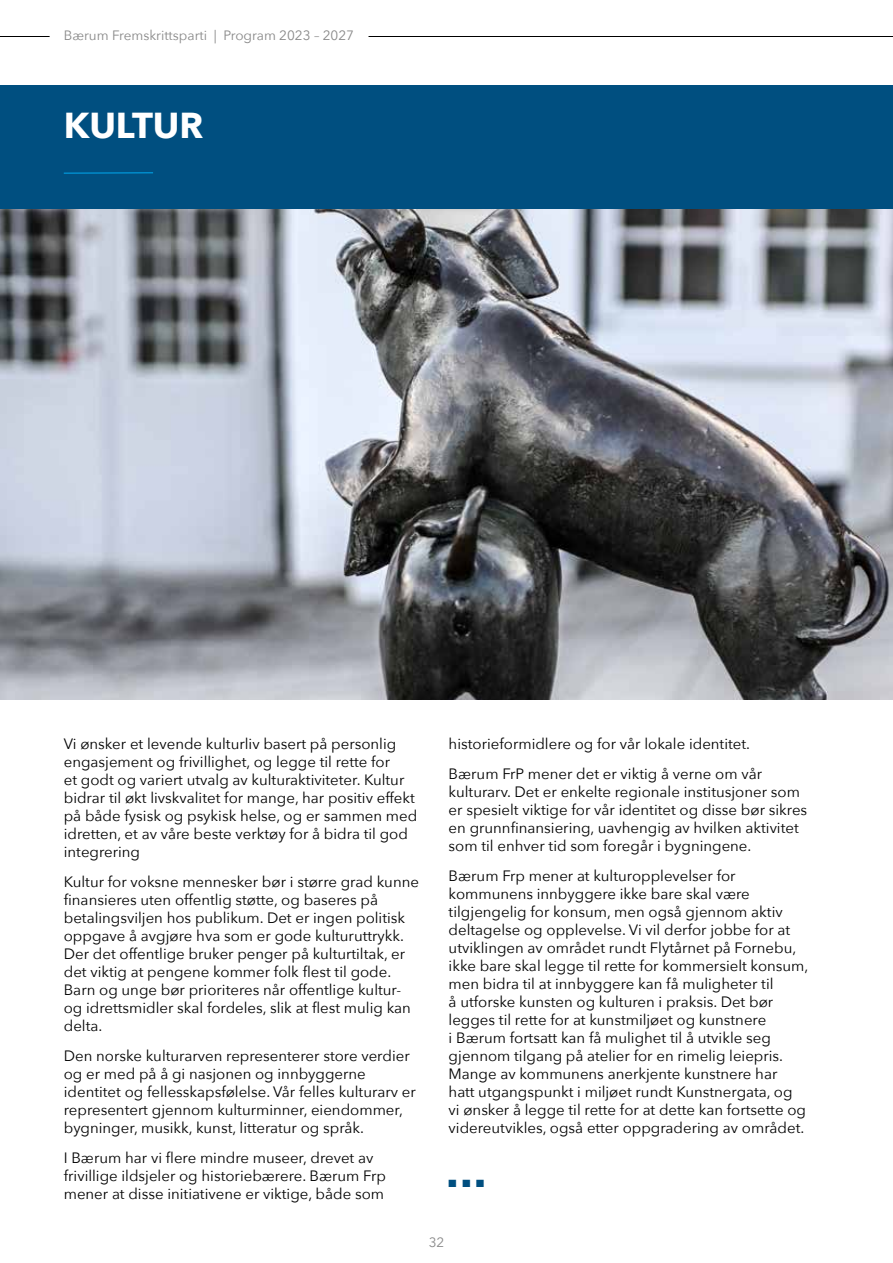
<style>
.page{position:relative;width:893px;height:1263px;background:#fff}
.page>*{position:absolute;margin:0;border:0;box-sizing:border-box;transform-origin:0 0}
.t1{font:700 36px "Avenir Next";color:#fff}
.t2{font:15px/18px "Avenir Next";color:#000}
.t3{font:13.5px "Avenir Next";color:#878787}
.t4{font:10.5px "Zapf Dingbats ITC";color:#004f80}
</style>
<div class="page">
<hr style="left:0;top:36px;width:50px;height:1px;background:#000">
<hr style="left:369px;top:36px;width:524px;height:1px;background:#000">
<img style="left:0;top:208px;width:892px;height:491px">
<hr style="left:892px;top:208px;width:1px;height:491px;background:#003955">
<div style="left:0;top:85px;width:893px;height:123px;background:#004f80"></div>
<hr style="left:64px;top:172px;width:89px;height:2px;background:#009fe3">
<p class="t3" style="left:64px;top:24px;width:292px">Bærum Fremskrittsparti | Program 2023 – 2027</p>
<h1 class="t1" style="left:64px;top:94px;width:141px">KULTUR</h1>
<p class="t2" style="left:64px;top:734px;width:355px">Vi ønsker et levende kulturliv basert på personlig engasjement og frivillighet, og legge til rette for<br>et godt og variert utvalg av kulturaktiviteter. Kultur bidrar til økt livskvalitet for mange, har positiv effekt på både fysisk og psykisk helse, og er sammen med idretten, et av våre beste verktøy for å bidra til god integrering</p>
<p class="t2" style="left:64px;top:872px;width:357px">Kultur for voksne mennesker bør i større grad kunne finansieres uten offentlig støtte, og baseres på betalingsviljen hos publikum. Det er ingen politisk oppgave å avgjøre hva som er gode kulturuttrykk.<br>Der det offentlige bruker penger på kulturtiltak, er det viktig at pengene kommer folk flest til gode.<br>Barn og unge bør prioriteres når offentlige kultur&shy;og idrettsmidler skal fordeles, slik at flest mulig kan delta.</p>
<p class="t2" style="left:64px;top:1046px;width:354px">Den norske kulturarven representerer store verdier og er med på å gi nasjonen og innbyggerne identitet og fellesskapsfølelse. Vår felles kulturarv er representert gjennom kulturminner, eiendommer, bygninger, musikk, kunst, litteratur og språk.</p>
<p class="t2" style="left:64px;top:1148px;width:324px">I Bærum har vi flere mindre museer, drevet av frivillige ildsjeler og historiebærere. Bærum Frp mener at disse initiativene er viktige, både som</p>
<p class="t2" style="left:449px;top:728px;width:315px;line-height:30px">historieformidlere og for vår lokale identitet.<br>Bærum FrP mener det er viktig å verne om vår</p>
<p class="t2" style="left:449px;top:782px;width:360px">kulturarv. Det er enkelte regionale institusjoner som er spesielt viktige for vår identitet og disse bør sikres en grunnfinansiering, uavhengig av hvilken aktivitet som til enhver tid som foregår i bygningene.</p>
<p class="t2" style="left:449px;top:866px;width:361px">Bærum Frp mener at kulturopplevelser for kommunens innbyggere ikke bare skal være tilgjengelig for konsum, men også gjennom aktiv deltagelse og opplevelse. Vi vil derfor jobbe for at utviklingen av området rundt Flytårnet på Fornebu, ikke bare skal legge til rette for kommersielt konsum, men bidra til at innbyggere kan få muligheter til<br>å utforske kunsten og kulturen i praksis. Det bør legges til rette for at kunstmiljøet og kunstnere<br>i Bærum fortsatt kan få mulighet til å utvikle seg gjennom tilgang på atelier for en rimelig leiepris.<br>Mange av kommunens anerkjente kunstnere har<br>hatt utgangspunkt i miljøet rundt Kunstnergata, og<br>vi ønsker å legge til rette for at dette kan fortsette og videreutvikles, også etter oppgradering av området.</p>
<p class="t4" style="left:449px;top:1179px;width:37px">■ ■ ■</p>
<p class="t3" style="left:429px;top:1230px;width:17px">32</p>
</div>
